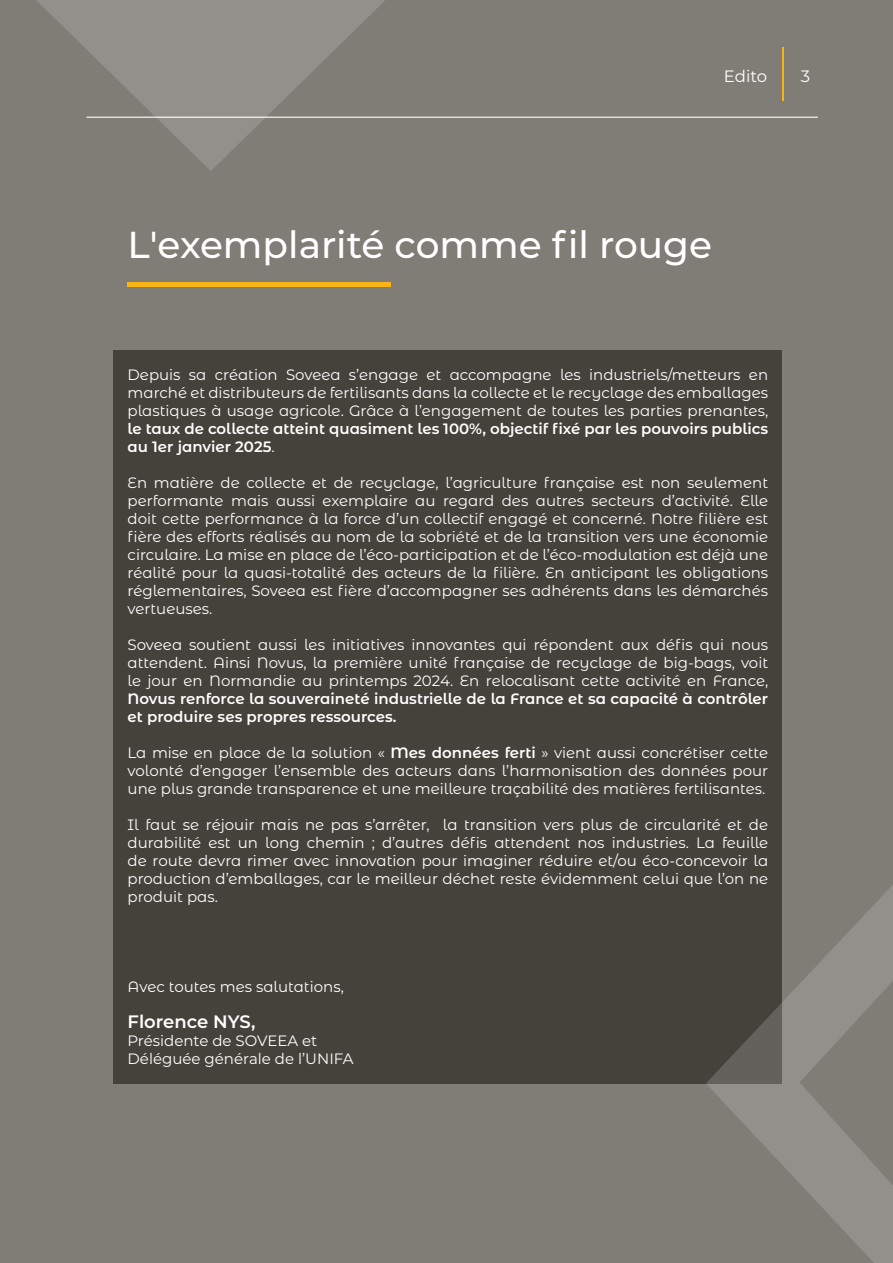
<style>
.page{position:relative;width:893px;height:1263px;background:#807c76}
.page>*{position:absolute;margin:0;border:0;box-sizing:border-box;transform-origin:0 0}
._25_reg_Left{font:500 37.5px "Montserrat";color:#fff}
._10_15_reg_Left{font:600 18px "Montserrat";color:#fff}
._11-reg_Left{font:16.5px "Montserrat";letter-spacing:-.005em;color:#fff}
._10_15_reg_Left-2{font:15px/18px "Montserrat Alternates";color:#fff;text-align:justify}
._10_15_reg_Left-3{font:15px "Montserrat";color:#fff}
.s1{font-weight:600}
</style>
<div class="page">
<div style="left:127px;top:282px;width:264px;height:5px;background:#fbb416"></div>
<svg style="left:37px;top:0;width:448px;height:171px"></svg>
<div style="left:113px;top:350px;width:669px;height:734px;background:#45423c"></div>
<hr style="left:86px;top:117px;width:732px;height:1px;background:#fff">
<hr style="left:782px;top:47px;width:1px;height:53px;background:#fbb416">
<svg style="left:706px;top:885px;width:187px;height:378px"></svg>
<p class="_11-reg_Left" style="left:724px;top:65px;width:45px">Edito</p>
<p class="_11-reg_Left" style="left:801px;top:64px;width:11px">3</p>
<p class="_25_reg_Left" style="left:127px;top:218px;width:586px">L'exemplarité comme fil rouge</p>
<p class="_10_15_reg_Left-2" style="left:128px;top:365px;width:642px">Depuis sa création Soveea s’engage et accompagne les industriels/metteurs en marché et distributeurs de fertilisants dans la collecte et le recyclage des emballages plastiques à usage agricole. Grâce à l’engagement de toutes les parties prenantes, <span class="s1">le taux de collecte atteint quasiment les 100%, objectif fixé par les pouvoirs publics au 1er janvier 2025</span>.</p>
<p class="_10_15_reg_Left-2" style="left:128px;top:473px;width:642px">En matière de collecte et de recyclage, l’agriculture française est non seulement performante mais aussi exemplaire au regard des autres secteurs d’activité. Elle doit cette performance à la force d’un collectif engagé et concerné. Notre filière est fière des efforts réalisés au nom de la sobriété et de la transition vers une économie circulaire. La mise en place de l’éco-participation et de l’éco-modulation est déjà une réalité pour la quasi-totalité des acteurs de la filière. En anticipant les obligations réglementaires, Soveea est fière d’accompagner ses adhérents dans les démarchés vertueuses.</p>
<p class="_10_15_reg_Left-2" style="left:128px;top:635px;width:642px">Soveea soutient aussi les initiatives innovantes qui répondent aux défis qui nous attendent. Ainsi Novus, la première unité française de recyclage de big-bags, voit le jour en Normandie au printemps 2024. En relocalisant cette activité en France, <span class="s1">Novus renforce la souveraineté industrielle de la France et sa capacité à contrôler et produire ses propres ressources.</span></p>
<p class="_10_15_reg_Left-2" style="left:128px;top:743px;width:642px">La mise en place de la solution « <span class="s1">Mes données ferti</span> » vient aussi concrétiser cette volonté d’engager l’ensemble des acteurs dans l’harmonisation des données pour une plus grande transparence et une meilleure traçabilité des matières fertilisantes.</p>
<p class="_10_15_reg_Left-2" style="left:128px;top:815px;width:642px">Il faut se réjouir mais ne pas s’arrêter, la transition vers plus de circularité et de durabilité est un long chemin ; d’autres défis attendent nos industries. La feuille de route devra rimer avec innovation pour imaginer réduire et/ou éco-concevoir la production d’emballages, car le meilleur déchet reste évidemment celui que l’on ne produit pas.</p>
<p class="_10_15_reg_Left-2" style="left:128px;top:977px;width:218px">Avec toutes mes salutations,</p>
<p class="_10_15_reg_Left" style="left:128px;top:1009px;width:130px">Florence NYS,</p>
<p class="_10_15_reg_Left-3" style="left:128px;top:1030px;width:191px">Présidente de SOVEEA et</p>
<p class="_10_15_reg_Left-3" style="left:128px;top:1048px;width:228px">Déléguée générale de l’UNIFA</p>
</div>
